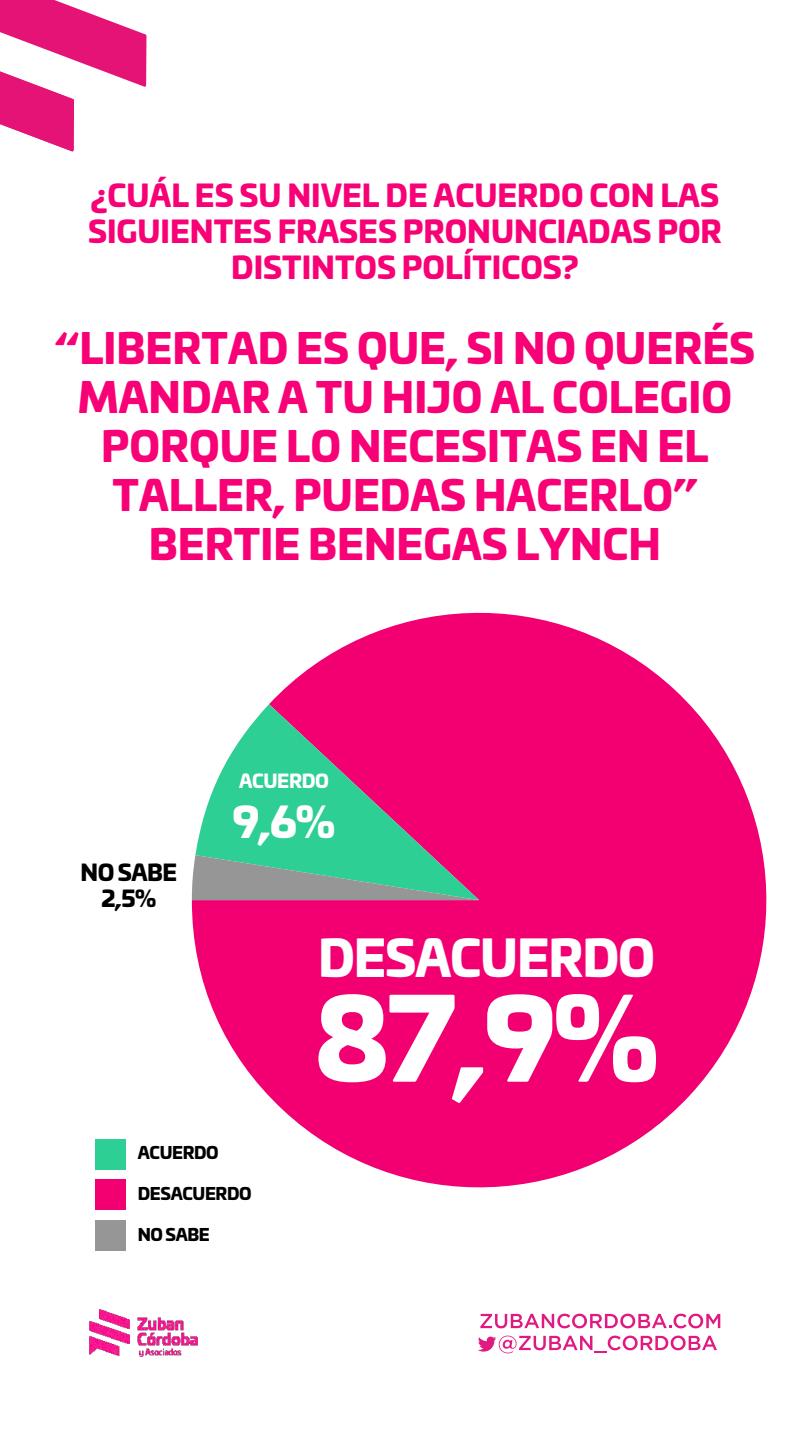
<style>
.page{position:relative;width:810px;height:1440px;background:#fff}
.page>*{position:absolute;margin:0;border:0;box-sizing:border-box;transform-origin:0 0}
.t1{font:900 111.07px "Univia Pro";color:#fff}
.t2{font:900 49.28px "Univia Pro";letter-spacing:-.02em;color:#fff}
.t3{font:900 41.55px "Univia Pro";color:#fff}
.t4{font:900 40.88px/49.1px "Univia Pro";color:#f80076;text-align:center}
.t5{font:900 30px/36px "Univia Pro";color:#f80076;text-align:center}
.t6{font:900 22.27px/26.8px "Univia Pro";letter-spacing:-.02em;color:#000;text-align:center}
.t7{font:900 18.45px "Univia Pro";letter-spacing:-.02em;color:#fff}
.t8{font:900 16.65px "Univia Pro";letter-spacing:-.02em;color:#000}
</style>
<div class="page">
<svg style="left:480px;top:1314px;width:240px;height:14px"></svg>
<svg style="left:478px;top:1336px;width:239px;height:17px"></svg>
<img style="left:89px;top:1309px;width:109px;height:48px">
<svg style="left:0;top:0;width:146px;height:151px"></svg>
<div style="left:95px;top:1139px;width:30px;height:30px;background:#2ecf95"></div>
<div style="left:95px;top:1180px;width:30px;height:30px;background:#f20072"></div>
<div style="left:95px;top:1221px;width:30px;height:30px;background:#969696"></div>
<svg style="left:192px;top:612px;width:575px;height:576px;fill:#f20072"></svg>
<svg style="left:195px;top:704px;width:284px;height:151px;background:#9b768f"></svg>
<svg style="left:192px;top:855px;width:287px;height:45px;background:#73a193"></svg>
<p class="t5" style="left:88px;top:175px;width:635px">¿CUÁL ES SU NIVEL DE ACUERDO CON LAS<br>SIGUIENTES FRASES PRONUNCIADAS POR<br>DISTINTOS POLÍTICOS?</p>
<p class="t4" style="left:55px;top:321px;width:702px">“LIBERTAD ES QUE, SI NO QUERÉS<br>MANDAR A TU HIJO AL COLEGIO<br>PORQUE LO NECESITAS EN EL<br>TALLER, PUEDAS HACERLO”<br>BERTIE BENEGAS LYNCH</p>
<p class="t6" style="left:81px;top:857px;width:98px">NO SABE<br>2,5%</p>
<p class="t7" style="left:239px;top:766px;width:91px">ACUERDO</p>
<p class="t3" style="left:233px;top:788px;width:104px">9,6%</p>
<p class="t2" style="left:318px;top:917px;width:339px">DESACUERDO</p>
<h1 class="t1" style="left:314px;top:948px;width:346px">87,9%</h1>
<p class="t8" style="left:138px;top:1139px;width:82px">ACUERDO</p>
<p class="t8" style="left:138px;top:1180px;width:115px">DESACUERDO</p>
<p class="t8" style="left:138px;top:1221px;width:74px">NO SABE</p>
</div>
